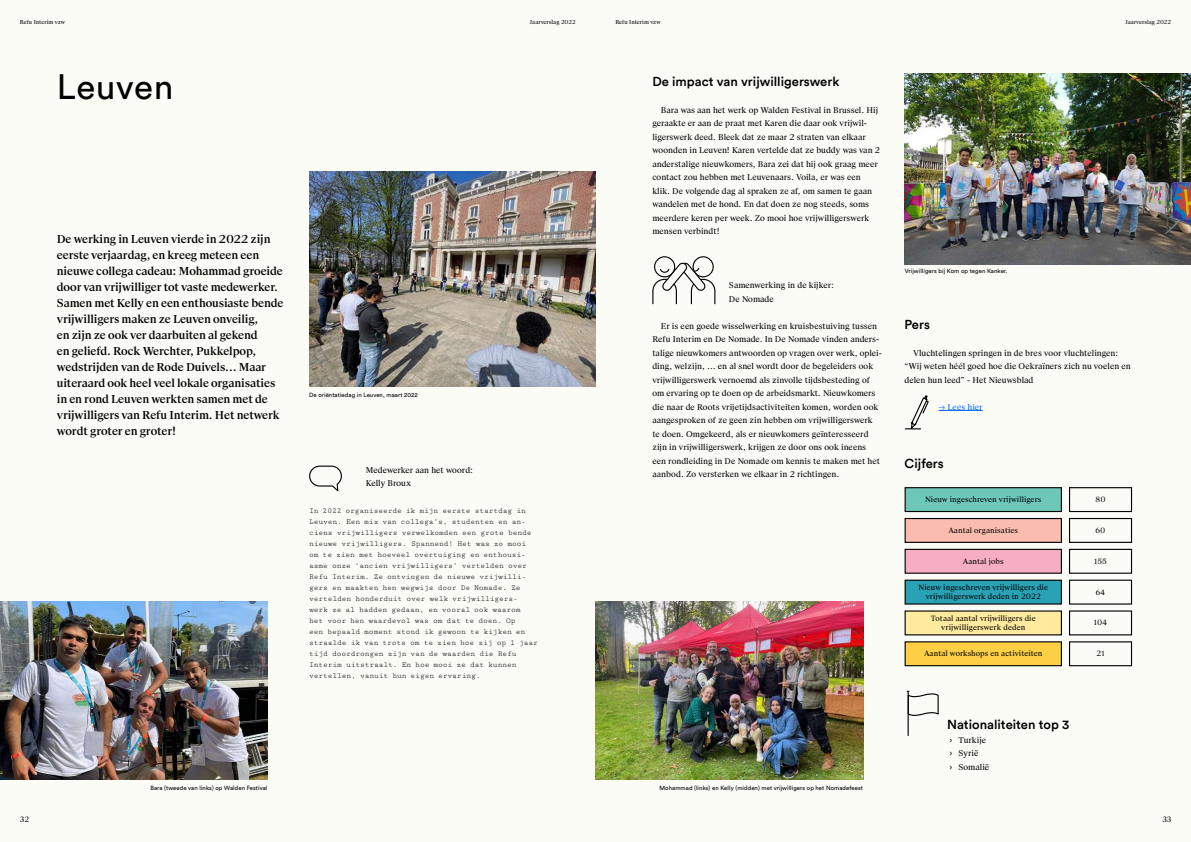
<style>
.page{position:relative;width:1191px;height:842px;background:#fff}
.page>*{position:absolute;margin:0;border:0;box-sizing:border-box;transform-origin:0 0}
.t1{font:35px "Circular Std";letter-spacing:.015em;color:#000}
.t2{font:500 13px "Circular";color:#000}
.t3{font:500 12px/16px "Suisse BP Serif";letter-spacing:-.01em;color:#000}
.t4{font:8.8px/13.5px "Suisse BP Serif";color:#000}
.t5{font:8.8px "Suisse BP Serif";letter-spacing:.005em;color:#0065ff}
.t6{font:8px/11px "Cutive Mono";letter-spacing:-.02em;color:#000}
.t7{font:8px/9px "Suisse BP Serif";letter-spacing:.01em;color:#000;text-align:center}
.t8{font:6px "Circular Std";letter-spacing:.01em;color:#000}
.t9{font:6px "Suisse BP Serif";color:#000}
.s1{font-family:"Circular Std"}
</style>
<div class="page">
<div style="left:0;top:0;width:595px;height:842px;background:#fbfcf6"></div>
<div style="left:595px;top:0;width:596px;height:842px;background:#fbfcf6"></div>
<svg style="left:693px;top:257px;width:20px;height:20px"></svg>
<div style="left:692px;top:256px;width:21px;height:21px;border:1px solid #000;border-radius:50%"></div>
<div style="left:654px;top:256px;width:21px;height:21px;border:1px solid #000;border-radius:50%"></div>
<svg style="left:652px;top:261px;width:64px;height:44px"></svg>
<hr style="left:938px;top:410px;width:44px;height:1px;background:#0065ff">
<svg style="left:905px;top:395px;width:24px;height:35px"></svg>
<img style="left:904px;top:73px;width:286px;height:191px">
<img style="left:0;top:601px;width:267px;height:178px">
<img style="left:595px;top:601px;width:268px;height:178px">
<svg style="left:309px;top:465px;width:33px;height:27px"></svg>
<img style="left:309px;top:172px;width:286px;height:214px">
<div style="left:905px;top:488px;width:156px;height:23px;background:#6ec8ba"></div>
<div style="left:904px;top:487px;width:158px;height:25px;border:1px solid #000"></div>
<div style="left:905px;top:518px;width:156px;height:24px;background:#fabcae"></div>
<div style="left:904px;top:518px;width:158px;height:25px;border:1px solid #000"></div>
<div style="left:905px;top:580px;width:156px;height:24px;background:#2aa2b6"></div>
<div style="left:904px;top:580px;width:158px;height:25px;border:1px solid #000"></div>
<div style="left:905px;top:549px;width:156px;height:24px;background:#f7adc2"></div>
<div style="left:904px;top:549px;width:158px;height:25px;border:1px solid #000"></div>
<div style="left:905px;top:642px;width:156px;height:24px;background:#fdcf44"></div>
<div style="left:904px;top:641px;width:158px;height:25px;border:1px solid #000"></div>
<div style="left:905px;top:611px;width:156px;height:24px;background:#ffea9d"></div>
<div style="left:1069px;top:487px;width:63px;height:25px;border:1px solid #000"></div>
<div style="left:1069px;top:518px;width:63px;height:25px;border:1px solid #000"></div>
<div style="left:1069px;top:580px;width:63px;height:25px;border:1px solid #000"></div>
<div style="left:1069px;top:549px;width:63px;height:25px;border:1px solid #000"></div>
<div style="left:1069px;top:641px;width:63px;height:25px;border:1px solid #000"></div>
<hr style="left:907px;top:692px;width:1px;height:44px;background:#000">
<svg style="left:906px;top:690px;width:33px;height:29px"></svg>
<p class="t9" style="left:530px;top:19px;width:47px">Jaarverslag 2022</p>
<p class="t9" style="left:1125px;top:19px;width:47px">Jaarverslag 2022</p>
<p class="t9" style="left:20px;top:19px;width:47px">Refu Interim vzw</p>
<p class="t9" style="left:615px;top:19px;width:47px">Refu Interim vzw</p>
<h1 class="t1" style="left:57px;top:65px;width:118px">Leuven</h1>
<p class="t3" style="left:57px;top:231px;width:228px">De werking in Leuven vierde in 2022 zijn eerste verjaardag, en kreeg meteen een nieuwe collega cadeau: Mohammad groeide door van vrijwilliger tot vaste medewerker.<br>Samen met Kelly en een enthousiaste bende vrijwilligers maken ze Leuven onveilig,<br>en zijn ze ook ver daarbuiten al gekend<br>en geliefd. Rock Werchter, Pukkelpop, wedstrijden van de Rode Duivels… Maar uiteraard ook heel veel lokale organisaties in en rond Leuven werkten samen met de vrijwilligers van Refu Interim. Het netwerk wordt groter en groter!</p>
<p class="t8" style="left:309px;top:391px;width:110px">De oriëntatiedag in Leuven, maart 2022</p>
<p class="t4" style="left:366px;top:463px;width:109px">Medewerker aan het woord:<br>Kelly Broux</p>
<p class="t6" style="left:309px;top:505px;width:230px">In 2022 organiseerde ik mijn eerste startdag in Leuven. Een mix van collega’s, studenten en an&shy;ciens vrijwilligers verwelkomden een grote bende nieuwe vrijwilligers. Spannend! Het was zo mooi<br>om te zien met hoeveel overtuiging en enthousi&shy;asme onze ‘ancien vrijwilligers’ vertelden over Refu Interim. Ze ontvingen de nieuwe vrijwilli&shy;gers en maakten hen wegwijs door De Nomade. Ze vertelden honderduit over welk vrijwilligers&shy;werk ze al hadden gedaan, en vooral ook waarom<br>het voor hen waardevol was om dat te doen. Op<br>een bepaald moment stond ik gewoon te kijken en straalde ik van trots om te zien hoe zij op 1 jaar tijd doordrongen zijn van de waarden die Refu Interim uitstraalt. En hoe mooi ze dat kunnen vertellen, vanuit hun eigen ervaring.</p>
<h2 class="t2" style="left:652px;top:73px;width:188px">De impact van vrijwilligerswerk</h2>
<p class="t4" style="left:652px;top:103px;width:229px;text-indent:9px">Bara was aan het werk op Walden Festival in Brussel. Hij geraakte er aan de praat met Karen die daar ook vrijwil&shy;ligerswerk deed. Bleek dat ze maar 2 straten van elkaar woonden in Leuven! Karen vertelde dat ze buddy was van 2 anderstalige nieuwkomers, Bara zei dat hij ook graag meer contact zou hebben met Leuvenaars. Voila, er was een klik. De volgende dag al spraken ze af, om samen te gaan wandelen met de hond. En dat doen ze nog steeds, soms meerdere keren per week. Zo mooi hoe vrijwilligerswerk mensen verbindt!</p>
<p class="t8" style="left:904px;top:268px;width:104px">Vrijwilligers bij Kom op tegen Kanker.</p>
<p class="t4" style="left:729px;top:278px;width:106px">Samenwerking in de kijker:<br>De Nomade</p>
<p class="t4" style="left:652px;top:319px;width:231px;text-indent:9px">Er is een goede wisselwerking en kruisbestuiving tussen Refu Interim en De Nomade. In De Nomade vinden anders&shy;talige nieuwkomers antwoorden op vragen over werk, oplei&shy;ding, welzijn, … en al snel wordt door de begeleiders ook vrijwilligerswerk vernoemd als zinvolle tijdsbesteding of om ervaring op te doen op de arbeidsmarkt. Nieuwkomers die naar de Roots vrijetijdsactiviteiten komen, worden ook aangesproken of ze geen zin hebben om vrijwilligerswerk te doen. Omgekeerd, als er nieuwkomers geïnteresseerd zijn in vrijwilligerswerk, krijgen ze door ons ook ineens een rondleiding in De Nomade om kennis te maken met het aanbod. Zo versterken we elkaar in 2 richtingen.</p>
<h2 class="t2" style="left:904px;top:316px;width:27px">Pers</h2>
<p class="t4" style="left:904px;top:346px;width:228px;text-indent:9px">Vluchtelingen springen in de bres voor vluchtelingen: “Wij weten héél goed hoe die Oekraïners zich nu voelen en delen hun leed” - Het Nieuwsblad</p>
<p class="t5" style="left:938px;top:401px;width:46px">→ Lees hier</p>
<h2 class="t2" style="left:904px;top:455px;width:41px">Cijfers</h2>
<p class="t7" style="left:925px;top:495px;width:118px">Nieuw ingeschreven vrijwilligers</p>
<p class="t7" style="left:948px;top:526px;width:71px">Aantal organisaties</p>
<p class="t7" style="left:1095px;top:495px;width:11px">80</p>
<p class="t7" style="left:1095px;top:526px;width:11px">60</p>
<p class="t7" style="left:963px;top:556px;width:42px">Aantal jobs</p>
<p class="t7" style="left:1094px;top:556px;width:14px">155</p>
<p class="t7" style="left:918px;top:583px;width:131px">Nieuw ingeschreven vrijwilligers die vrijwilligerswerk deden in 2022</p>
<p class="t7" style="left:1095px;top:587px;width:11px">64</p>
<p class="t7" style="left:931px;top:614px;width:106px">Totaal aantal vrijwilligers die vrijwilligerswerk deden</p>
<p class="t7" style="left:1094px;top:618px;width:15px">104</p>
<p class="t7" style="left:924px;top:649px;width:120px">Aantal workshops en activiteiten</p>
<p class="t7" style="left:1096px;top:649px;width:10px">21</p>
<h2 class="t2" style="left:947px;top:716px;width:124px">Nationaliteiten top 3</h2>
<p class="t4" style="left:950px;top:733px;width:41px"><span class="s1">›</span> Turkije <span class="s1">›</span> Syrië<br><span class="s1">›</span> Somalië</p>
<p class="t8" style="left:150px;top:784px;width:119px">Bara (tweede van links) op Walden Festival</p>
<p class="t8" style="left:659px;top:784px;width:205px">Mohammad (links) en Kelly (midden) met vrijwilligers op het Nomadefeest</p>
<p class="t7" style="left:20px;top:815px;width:11px">32</p>
<p class="t7" style="left:1162px;top:815px;width:11px">33</p>
</div>
